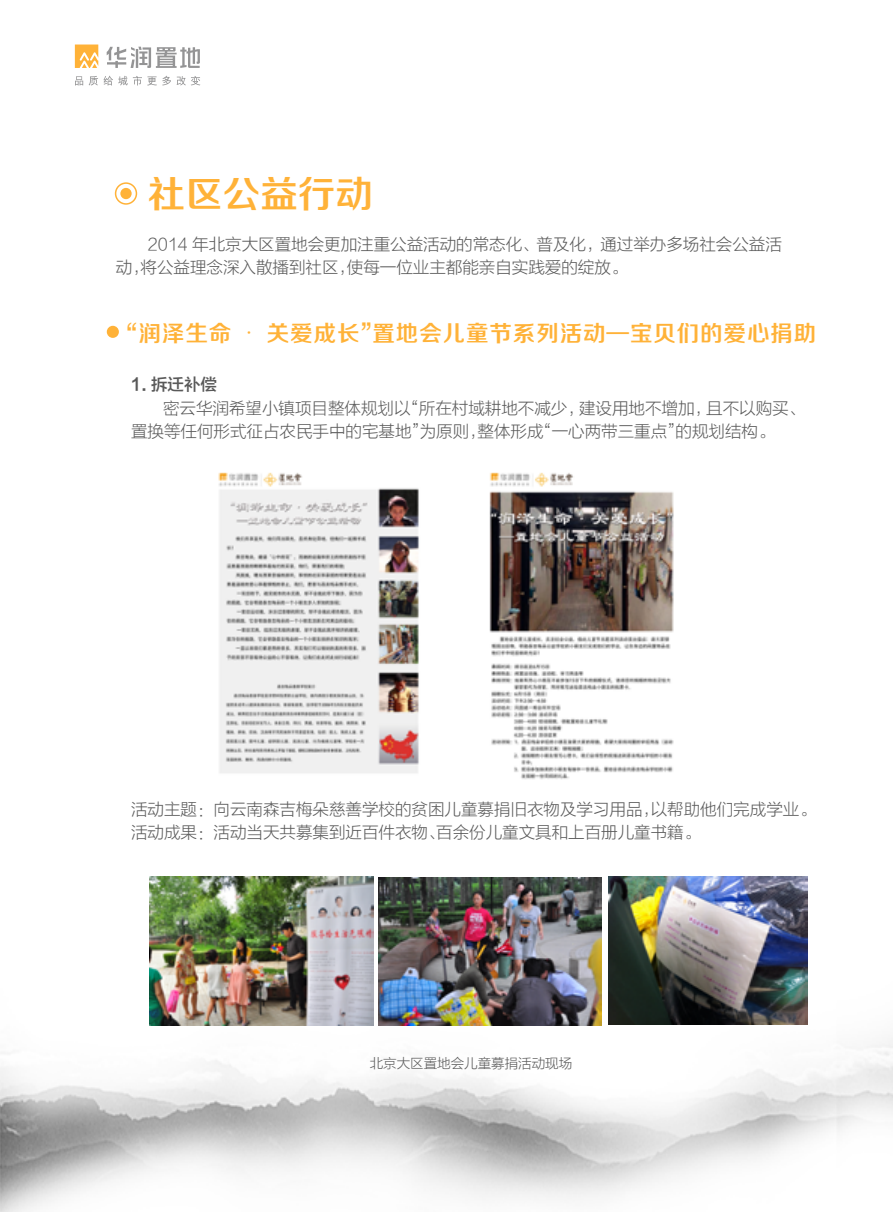
<style>
.page{position:relative;width:893px;height:1212px;background:#fff}
.page>*{position:absolute;margin:0;border:0;box-sizing:border-box;transform-origin:0 0}
.t1{font:37.5px "FZZZHONGJW GB1 0";color:#ffb238}
.t2{font:22.5px "FZZZHONGJW GB1 0";letter-spacing:.04em;color:#ffb238}
.t3{font:16.5px/23.4px "FZLTXHK GBK1 0";color:#595959}
.t4{font:16.5px "FZLTZHK GBK1 0";color:#595959}
.t5{font:13.5px "FZLTXHK GBK1 0";color:#595959}
.s1{font-family:"Adobe Song Std";font-weight:300}
</style>
<div class="page">
<img style="left:0;top:916px;width:893px;height:296px">
<div style="left:107px;top:326px;width:12px;height:12px;background:#ffb238;border-radius:50%"></div>
<div style="left:115px;top:182px;width:22px;height:23px;border:2px solid #ffb238;border-radius:50%"></div>
<div style="left:120px;top:188px;width:12px;height:11px;background:#ffb238;border-radius:50%"></div>
<svg style="left:75px;top:76px;width:8px;height:10px"></svg>
<svg style="left:89px;top:76px;width:9px;height:9px"></svg>
<svg style="left:104px;top:76px;width:96px;height:10px"></svg>
<svg style="left:107px;top:47px;width:93px;height:21px"></svg>
<svg style="left:75px;top:45px;width:23px;height:23px"></svg>
<img style="left:489px;top:472px;width:185px;height:308px">
<img style="left:218px;top:472px;width:201px;height:301px">
<img style="left:149px;top:877px;width:224px;height:148px">
<img style="left:608px;top:876px;width:199px;height:149px">
<img style="left:379px;top:877px;width:223px;height:148px">
<h1 class="t1" style="left:148px;top:173px;width:227px">社区公益行动</h1>
<p class="t3" style="left:116px;top:233px;width:668px;text-indent:32px">2014 年北京大区置地会更加注重公益活动的常态化、普及化，通过举办多场社会公益活动，将公益理念深入散播到社区，使每一位业主都能亲自实践爱的绽放。</p>
<h2 class="t2" style="left:115px;top:320px;width:703px">“润泽生命 <span class="s1">·</span> 关爱成长”置地会儿童节系列活动—宝贝们的爱心捐助</h2>
<p class="t4" style="left:131px;top:376px;width:88px">1. 拆迁补偿</p>
<p class="t3" style="left:131px;top:397px;width:676px;text-indent:32px">密云华润希望小镇项目整体规划以“所在村域耕地不减少，建设用地不增加，且不以购买、置换等任何形式征占农民手中的宅基地”为原则，整体形成“一心两带三重点”的规划结构。</p>
<p class="t3" style="left:131px;top:798px;width:686px">活动主题：向云南森吉梅朵慈善学校的贫困儿童募捐旧衣物及学习用品，以帮助他们完成学业。活动成果：活动当天共募集到近百件衣物、百余份儿童文具和上百册儿童书籍。</p>
<p class="t5" style="left:370px;top:1055px;width:204px">北京大区置地会儿童募捐活动现场</p>
</div>
